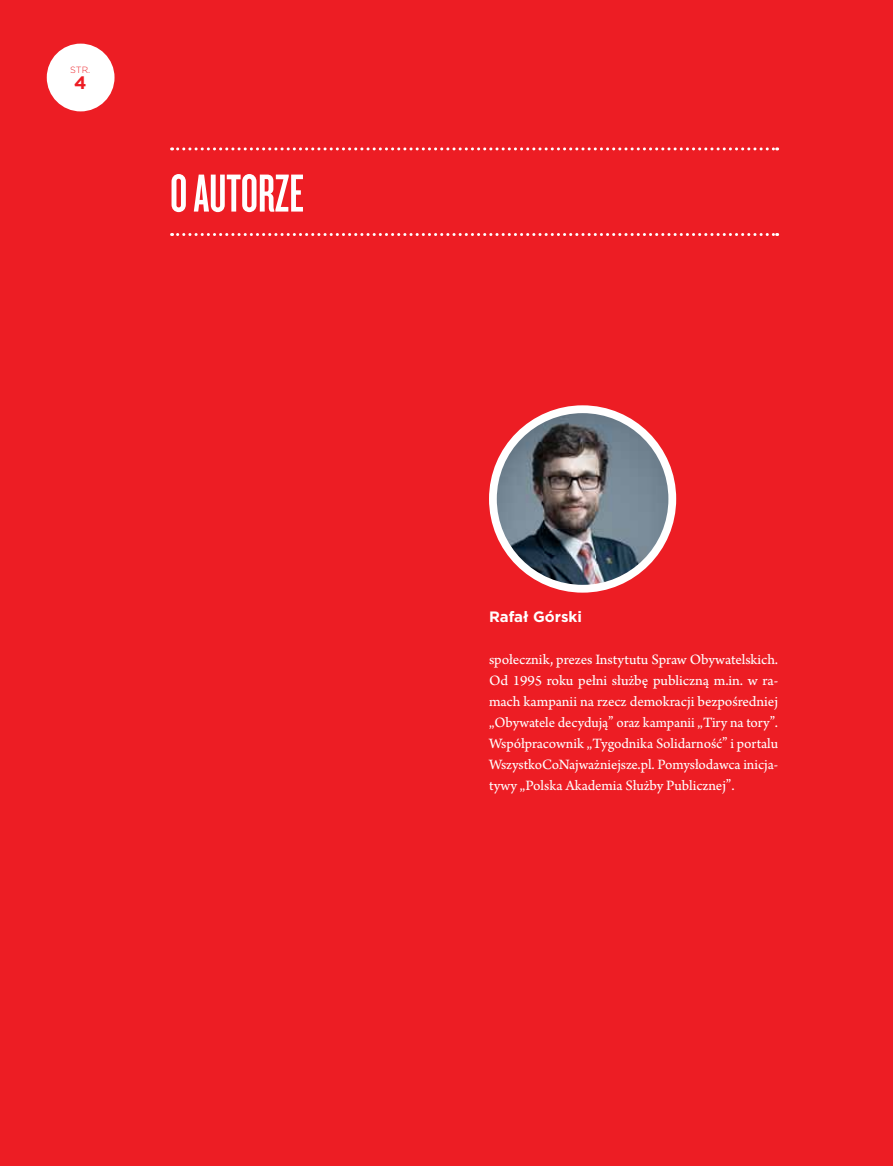
<style>
.page{position:relative;width:893px;height:1166px;background:#fff}
.page>*{position:absolute;margin:0;border:0;box-sizing:border-box;transform-origin:0 0}
.t1{font:55.5px "Knockout 47 Bantamweight";color:#fff}
.t2{font:700 18px "Gotham";color:#ed1d24}
.t3{font:15px/21px "Arno Pro Sm Text";letter-spacing:-.005em;color:#fff;text-align:justify}
.t4{font:700 15px "Gotham";color:#fff}
.t5{font:300 9px "Gotham";color:#ed1d24}
.s1{font-family:"Constantia"}
</style>
<div class="page">
<div style="left:0;top:0;width:893px;height:1165px;background:#ed1d24"></div>
<div style="left:47px;top:44px;width:68px;height:67px;background:#fff;border-radius:50%"></div>
<svg style="left:172px;top:147px;width:606px;height:3px"></svg>
<svg style="left:172px;top:233px;width:606px;height:3px"></svg>
<img style="left:493px;top:409px;width:179px;height:179px;border-radius:90px">
<div style="left:489px;top:405px;width:187px;height:187px;border:8px solid #fff;border-radius:50%"></div>
<p class="t5" style="left:70px;top:64px;width:22px">str.</p>
<p class="t2" style="left:74px;top:71px;width:14px">4</p>
<h1 class="t1" style="left:170px;top:161px;width:135px">O AUTORZE</h1>
<p class="t4" style="left:489px;top:606px;width:94px">Rafał Górski</p>
<p class="t3" style="left:489px;top:649px;width:291px">społecznik, prezes Instytutu Spraw Obywatelskich.<br>Od 1995 roku pełni służbę publiczną m.in. w ra&shy;mach kampanii na rzecz demokracji bezpośredniej <span class="s1">„</span>Obywatele decydują<span class="s1">”</span> oraz kampanii <span class="s1">„</span>Tiry na tory<span class="s1">”</span>.<br>Współpracownik <span class="s1">„</span>Tygodnika Solidarność<span class="s1">”</span> i portalu WszystkoCoNajważniejsze.pl. Pomysłodawca inicja&shy;tywy <span class="s1">„</span>Polska Akademia Służby Publicznej<span class="s1">”</span>.</p>
</div>
